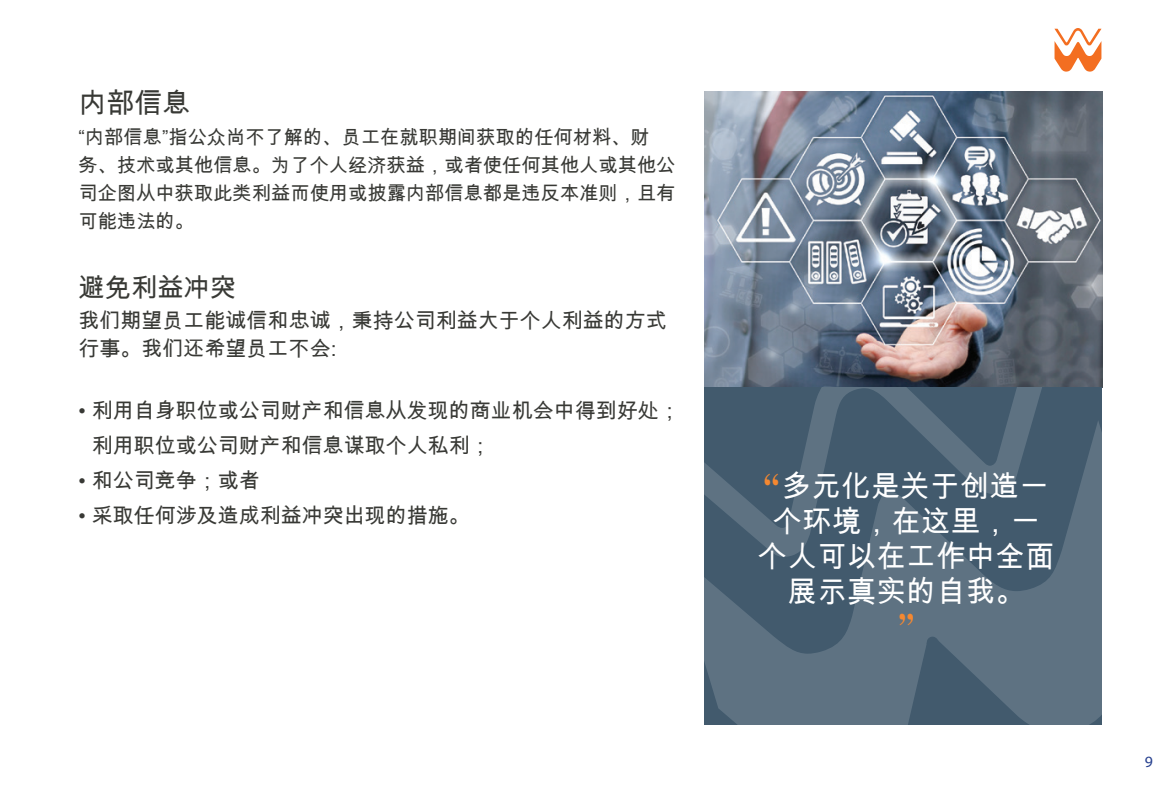
<style>
.page{position:relative;width:1166px;height:788px;background:#fff}
.page>*{position:absolute;margin:0;border:0;box-sizing:border-box;transform-origin:0 0}
.t1{font:700 33.95px "Times";color:#f58831;scale:.88 1}
.t2{font:29.93px/35px "Arial Unicode MS";letter-spacing:.02em;color:#fff;text-align:center}
.t3{font:28px "Arial Unicode MS";color:#383935}
.t4{font:26.25px "Arial Unicode MS";color:#383935}
.t5{font:21px/28px "Arial Unicode MS";color:#383935}
.t6{font:19.25px/28px "Arial Unicode MS";color:#383935}
.t7{font:15.75px "Myriad";color:#253f8e}
.s1{font-family:"Times";font-weight:700;font-size:33.95px;color:#f58831}
</style>
<div class="page">
<svg style="left:1054px;top:28px;width:47px;height:44px"></svg>
<img style="left:704px;top:91px;width:398px;height:296px">
<svg style="left:704px;top:387px;width:361px;height:33px;background:#485f72"></svg>
<svg style="left:704px;top:420px;width:398px;height:304px;background:#506678"></svg>
<p class="t3" style="left:79px;top:83px;width:114px">内部信息</p>
<p class="t6" style="left:79px;top:123px;width:598px">“内部信息”指公众尚不了解的、员工在就职期间获取的任何材料、财<br>务、技术或其他信息。为了个人经济获益，或者使任何其他人或其他公司企图从中获取此类利益而使用或披露内部信息都是违反本准则，且有可能违法的。</p>
<p class="t4" style="left:79px;top:268px;width:159px">避免利益冲突</p>
<p class="t5" style="left:79px;top:306px;width:590px">我们期望员工能诚信和忠诚，秉持公司利益大于个人利益的方式行事。我们还希望员工不会:</p>
<p class="t5" style="left:92px;top:392px;width:590px;line-height:35px;text-indent:-13px">• 利用自身职位或公司财产和信息从发现的商业机会中得到好处；利用职位或公司财产和信息谋取个人私利；</p>
<p class="t5" style="left:79px;top:465px;width:183px">• 和公司竞争；或者</p>
<p class="t5" style="left:79px;top:500px;width:393px">• 采取任何涉及造成利益冲突出现的措施。</p>
<p class="t2" style="left:758px;top:468px;width:298px"><span class="s1">“</span>多元化是关于创造一个环境，在这里，一个人可以在工作中全面展示真实的自我。</p>
<p class="t1" style="left:899px;top:593px;width:18px">”</p>
<p class="t7" style="left:1144px;top:753px;width:10px">9</p>
</div>
